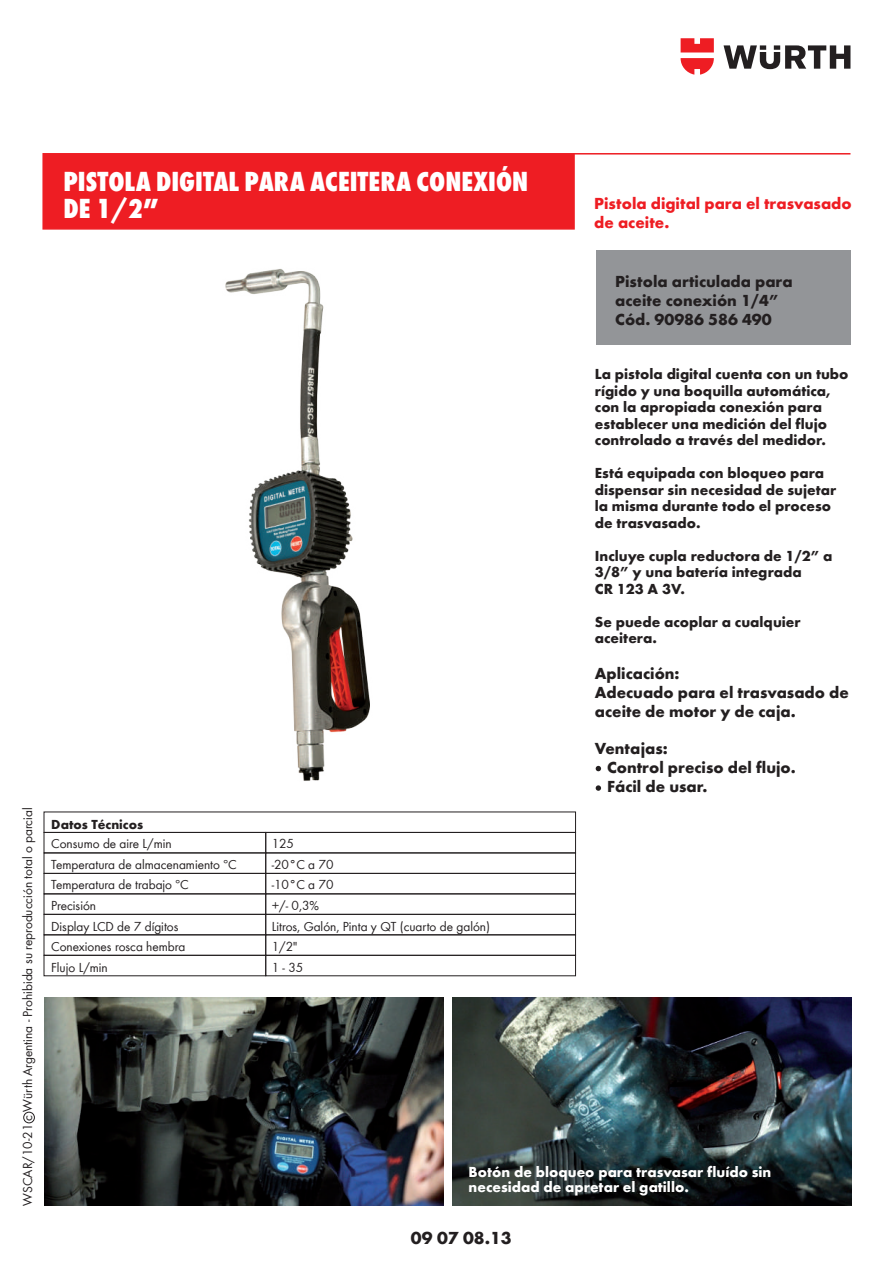
<style>
.page{position:relative;width:893px;height:1263px;background:#fff}
.page>*{position:absolute;margin:0;border:0;box-sizing:border-box;transform-origin:0 0}
.t1{font:28.5px/27px "Wuerth Extra Bold Cond Caps";color:#fff}
.t2{font:700 18px "Wuerth";color:#231f20}
.t3{font:700 16.5px/18.9px "Wuerth";color:#231f20}
.t4{font:700 16.5px/18.9px "Wuerth";color:#ee1d23}
.t5{font:700 15px/16.5px "Wuerth";color:#231f20}
.t6{font:700 15px/15px "Wuerth";color:#fff}
.t7{font:13.5px/20.7px "Wuerth";color:#231f20}
.t8{font:700 13.5px "Wuerth";color:#231f20}
</style>
<div class="page">
<svg style="left:724px;top:45px;width:126px;height:24px"></svg>
<svg style="left:681px;top:38px;width:33px;height:37px"></svg>
<div style="left:42px;top:153px;width:533px;height:77px;background:#ee1d23;border:2px solid #ee1d23"></div>
<hr style="left:574px;top:153px;width:276px;height:2px;background:#ee1d23">
<div style="left:265px;top:934px;width:311px;height:22px;border:1px solid #231f20"></div>
<div style="left:44px;top:934px;width:222px;height:22px;border:1px solid #231f20"></div>
<div style="left:265px;top:955px;width:311px;height:21px;border:1px solid #231f20"></div>
<div style="left:44px;top:955px;width:222px;height:21px;border:1px solid #231f20"></div>
<div style="left:265px;top:893px;width:311px;height:22px;border:1px solid #231f20"></div>
<div style="left:44px;top:893px;width:222px;height:22px;border:1px solid #231f20"></div>
<div style="left:265px;top:873px;width:311px;height:21px;border:1px solid #231f20"></div>
<div style="left:44px;top:873px;width:222px;height:21px;border:1px solid #231f20"></div>
<div style="left:265px;top:852px;width:311px;height:22px;border:1px solid #231f20"></div>
<div style="left:265px;top:832px;width:311px;height:21px;border:1px solid #231f20"></div>
<div style="left:44px;top:852px;width:222px;height:22px;border:1px solid #231f20"></div>
<div style="left:44px;top:832px;width:222px;height:21px;border:1px solid #231f20"></div>
<div style="left:44px;top:811px;width:532px;height:22px;border:1px solid #231f20"></div>
<div style="left:23px;top:1112px;width:12px;height:11px;border:1px solid #231f20;border-radius:50%"></div>
<div style="left:596px;top:250px;width:254px;height:95px;background:#939598"></div>
<svg style="left:596px;top:785px;width:5px;height:6px"></svg>
<svg style="left:596px;top:766px;width:5px;height:5px"></svg>
<img style="left:452px;top:998px;width:399px;height:207px">
<img style="left:44px;top:998px;width:399px;height:207px">
<img style="left:225px;top:269px;width:145px;height:512px">
<h1 class="t1" style="left:63px;top:167px;width:466px">PISTOLA DIGITAL PARA ACEITERA CONEXIÓN<br>DE 1/2”</h1>
<p class="t4" style="left:594px;top:193px;width:259px">Pistola digital para el trasvasado de aceite.</p>
<p class="t7" style="left:17px;top:1205px;width:400px;rotate:-90deg">WSCAR/10-21 c Würth Argentina - Prohibida su reproducción total o parcial</p>
<p class="t8" style="left:51px;top:814px;width:93px">Datos Técnicos</p>
<p class="t7" style="left:51px;top:832px;width:187px">Consumo de aire L/min<br>Temperatura de almacenamiento ºC<br>Temperatura de trabajo ºC<br>Precisión<br>Display LCD de 7 dígitos<br>Conexiones rosca hembra<br>Flujo L/min</p>
<p class="t3" style="left:615px;top:271px;width:179px">Pistola articulada para aceite conexión 1/4”<br>Cód. 90986 586 490</p>
<p class="t7" style="left:272px;top:832px;width:220px">125<br>-20°C a 70<br>-10°C a 70<br>+/- 0,3%<br>Litros, Galón, Pinta y QT (cuarto de galón)<br>1/2"<br>1 - 35</p>
<p class="t5" style="left:595px;top:365px;width:255px">La pistola digital cuenta con un tubo rígido y una boquilla automática, con la apropiada conexión para establecer una medición del flujo controlado a través del medidor.</p>
<p class="t5" style="left:595px;top:464px;width:243px">Está equipada con bloqueo para dispensar sin necesidad de sujetar la misma durante todo el proceso de trasvasado.</p>
<p class="t5" style="left:595px;top:546px;width:239px">Incluye cupla reductora de 1/2” a<br>3/8” y una batería integrada<br>CR 123 A 3V.</p>
<p class="t5" style="left:595px;top:612px;width:207px">Se puede acoplar a cualquier aceitera.</p>
<p class="t3" style="left:595px;top:662px;width:255px">Aplicación:<br>Adecuado para el trasvasado de aceite de motor y de caja.</p>
<p class="t3" style="left:607px;top:738px;width:190px;text-indent:-12px">Ventajas:<br>Control preciso del flujo.<br>Fácil de usar.</p>
<p class="t6" style="left:469px;top:1163px;width:304px">Botón de bloqueo para trasvasar fluído sin necesidad de apretar el gatillo.</p>
<p class="t2" style="left:411px;top:1224px;width:102px">09 07 08.13</p>
</div>
